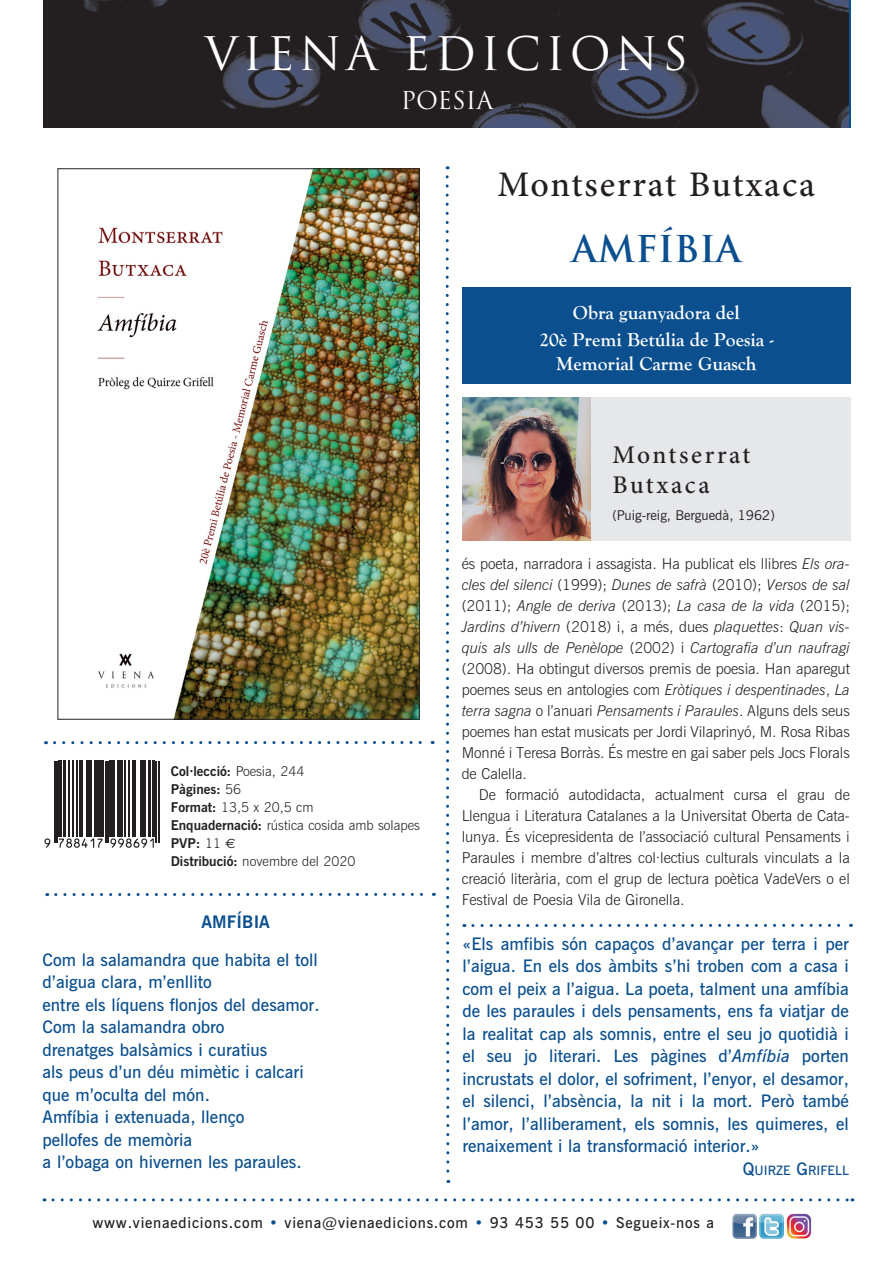
<style>
.page{position:relative;width:893px;height:1263px;background:#fff}
.page>*{position:absolute;margin:0;border:0;box-sizing:border-box;transform-origin:0 0}
.t1{font:45px "Trajan";letter-spacing:.1em;color:#fff}
.t2{font:500 36px "Minion Pro";letter-spacing:.05em;color:#231f20}
.t3{font:700 36px "Trajan";color:#0b4f8e}
.t4{font:500 25.5px/30px "Minion Pro";letter-spacing:.1em;color:#231f20}
.t5{font:24px "Trajan";color:#fff}
.t6{font:700 19.5px/27px "Goudy Old Style T";color:#fff;text-align:center}
.t7{font:600 17.25px/22.5px "News Gothic BT";color:#0b4f8e}
.t8{font:700 17.25px "News Gothic BT";color:#0b4f8e}
.t9{font:300 15px/21px "News Gothic BT";letter-spacing:-.005em;color:#231f20;text-align:justify}
.t10{font:600 15px "News Gothic BT";letter-spacing:.05em;color:#231f20}
.t11{font:300 13.5px/18px "News Gothic BT";color:#231f20}
.t12{font:13.5px "News Gothic BT";color:#231f20}
.t13{font:600 12.9px "News Gothic BT";color:#0b4f8e}
.s1{font-weight:700}
.s2{font-family:"Euro Sans";font-weight:400}
.s3{font-style:italic}
.s4{font-size:17.25px}
.s5{color:#0b4f8e}
</style>
<div class="page">
<img style="left:97px;top:170px;width:321px;height:548px">
<svg style="left:445px;top:166px;width:6px;height:1017px"></svg>
<svg style="left:55px;top:741px;width:378px;height:3px"></svg>
<svg style="left:56px;top:893px;width:378px;height:3px"></svg>
<svg style="left:473px;top:924px;width:378px;height:3px"></svg>
<div style="left:462px;top:287px;width:388px;height:97px;background:#0b4f8e"></div>
<img style="left:44px;top:0;width:804px;height:128px">
<svg style="left:53px;top:1198px;width:800px;height:3px"></svg>
<svg style="left:50px;top:761px;width:110px;height:82px"></svg>
<svg style="left:44px;top:838px;width:6px;height:10px"></svg>
<hr style="left:54px;top:761px;width:1px;height:81px;background:#231f20">
<hr style="left:56px;top:761px;width:2px;height:81px;background:#231f20">
<hr style="left:59px;top:761px;width:3px;height:76px;background:#231f20">
<hr style="left:63px;top:761px;width:2px;height:76px;background:#231f20">
<hr style="left:69px;top:761px;width:1px;height:76px;background:#231f20">
<hr style="left:72px;top:761px;width:1px;height:76px;background:#231f20">
<hr style="left:76px;top:761px;width:1px;height:76px;background:#231f20">
<hr style="left:80px;top:761px;width:1px;height:76px;background:#231f20">
<hr style="left:82px;top:761px;width:1px;height:76px;background:#231f20">
<hr style="left:86px;top:761px;width:2px;height:76px;background:#231f20">
<hr style="left:89px;top:761px;width:3px;height:76px;background:#231f20">
<hr style="left:94px;top:761px;width:2px;height:76px;background:#231f20">
<svg style="left:59px;top:838px;width:44px;height:10px"></svg>
<hr style="left:97px;top:761px;width:4px;height:76px;background:#231f20">
<hr style="left:102px;top:761px;width:2px;height:76px;background:#231f20">
<hr style="left:105px;top:761px;width:1px;height:81px;background:#231f20">
<hr style="left:107px;top:761px;width:1px;height:81px;background:#231f20">
<hr style="left:109px;top:761px;width:4px;height:76px;background:#231f20">
<hr style="left:114px;top:761px;width:1px;height:76px;background:#231f20">
<hr style="left:117px;top:761px;width:3px;height:76px;background:#231f20">
<hr style="left:122px;top:761px;width:1px;height:76px;background:#231f20">
<hr style="left:125px;top:761px;width:1px;height:76px;background:#231f20">
<hr style="left:128px;top:761px;width:1px;height:76px;background:#231f20">
<hr style="left:133px;top:761px;width:1px;height:76px;background:#231f20">
<hr style="left:135px;top:761px;width:1px;height:76px;background:#231f20">
<hr style="left:140px;top:761px;width:4px;height:76px;background:#231f20">
<hr style="left:145px;top:761px;width:1px;height:76px;background:#231f20">
<svg style="left:110px;top:838px;width:44px;height:10px"></svg>
<hr style="left:148px;top:761px;width:2px;height:76px;background:#231f20">
<hr style="left:152px;top:761px;width:3px;height:76px;background:#231f20">
<hr style="left:156px;top:761px;width:1px;height:81px;background:#231f20">
<hr style="left:158px;top:761px;width:1px;height:81px;background:#231f20">
<img style="left:732px;top:1213px;width:80px;height:26px">
<div style="left:463px;top:398px;width:387px;height:143px;background:#e6e7e9"></div>
<img style="left:463px;top:398px;width:128px;height:143px">
<h1 class="t1" style="left:205px;top:26px;width:485px">VIENA EDICIONS</h1>
<h3 class="t5" style="left:401px;top:85px;width:94px">POESIA</h3>
<h2 class="t2" style="left:498px;top:161px;width:319px">Montserrat Butxaca</h2>
<h2 class="t3" style="left:572px;top:227px;width:171px">AMFÍBIA</h2>
<p class="t11" style="left:171px;top:762px;width:251px"><span class="s1">Col·lecció:</span> Poesia, 244<br><span class="s1">Pàgines:</span> 56<br><span class="s1">Format:</span> 13,5 x 20,5 cm<br><span class="s1">Enquadernació:</span> rústica cosida amb solapes<br><span class="s1">PVP:</span> 11 <span class="s2">€<br></span><span class="s1">Distribució:</span> novembre del 2020</p>
<p class="t8" style="left:202px;top:911px;width:70px">AMFÍBIA</p>
<p class="t7" style="left:43px;top:948px;width:279px">Com la salamandra que habita el toll d’aigua clara, m’enllito<br>entre els líquens flonjos del desamor.<br>Com la salamandra obro<br>drenatges balsàmics i curatius<br>als peus d’un déu mimètic i calcari que m’oculta del món.<br>Amfíbia i extenuada, llenço<br>pellofes de memòria<br>a l’obaga on hivernen les paraules.</p>
<h3 class="t6" style="left:539px;top:299px;width:236px">Obra guanyadora del<br>20è Premi Betúlia de Poesia -</h3>
<h3 class="t6" style="left:556px;top:350px;width:202px">Memorial Carme Guasch</h3>
<h3 class="t4" style="left:612px;top:440px;width:140px">Montserrat<br>Butxaca</h3>
<p class="t12" style="left:612px;top:507px;width:164px">(Puig-reig, Berguedà, 1962)</p>
<p class="t9" style="left:462px;top:553px;width:390px">és poeta, narradora i assagista. Ha publicat els llibres <span class="s3">Els ora&shy;cles del silenci</span> (1999); <span class="s3">Dunes de safrà</span> (2010); <span class="s3">Versos de sal </span>(2011); <span class="s3">Angle de deriva</span> (2013); <span class="s3">La casa de la vida</span> (2015); <span class="s3">Jardins d’hivern</span> (2018) i, a més, dues <span class="s3">plaquettes</span>: <span class="s3">Quan vis&shy;quis als ulls de Penèlope</span> (2002) i <span class="s3">Cartografia d’un naufragi </span>(2008). Ha obtingut diversos premis de poesia. Han aparegut poemes seus en antologies com <span class="s3">Eròtiques i despentinades</span>, <span class="s3">La terra sagna</span> o l’anuari <span class="s3">Pensaments i Paraules</span>. Alguns dels seus poemes han estat musicats per Jordi Vilaprinyó, M. Rosa Ribas Monné i Teresa Borràs. És mestre en gai saber pels Jocs Florals de Calella.</p>
<p class="t9" style="left:462px;top:784px;width:390px;text-indent:17px">De formació autodidacta, actualment cursa el grau de Llengua i Literatura Catalanes a la Universitat Oberta de Cata&shy;lunya. És vicepresidenta de l’associació cultural Pensaments i Paraules i membre d’altres col·lectius culturals vinculats a la creació literària, com el grup de lectura poètica VadeVers o el Festival de Poesia Vila de Gironella.</p>
<p class="t7" style="left:462px;top:932px;width:388px;text-align:justify">«Els amfibis són capaços d’avançar per terra i per l’aigua. En els dos àmbits s’hi troben com a casa i com el peix a l’aigua. La poeta, talment una amfíbia de les paraules i dels pensaments, ens fa viatjar de la realitat cap als somnis, entre el seu jo quotidià i el seu jo literari. Les pàgines d’<span class="s3">Amfíbia</span> porten incrustats el dolor, el sofriment, l’enyor, el desamor, el silenci, l’absència, la nit i la mort. Però també l’amor, l’alliberament, els somnis, les quimeres, el renaixement i la transformació interior.»</p>
<p class="t13" style="left:743px;top:1162px;width:107px"><span class="s4">Q</span>UIRZE <span class="s4">G</span>RIFELL</p>
<p class="t10" style="left:92px;top:1213px;width:623px">www.vienaedicions.com <span class="s5">•</span> viena@vienaedicions.com <span class="s5">•</span> 93 453 55 00 <span class="s5">•</span> Segueix-nos a</p>
</div>
